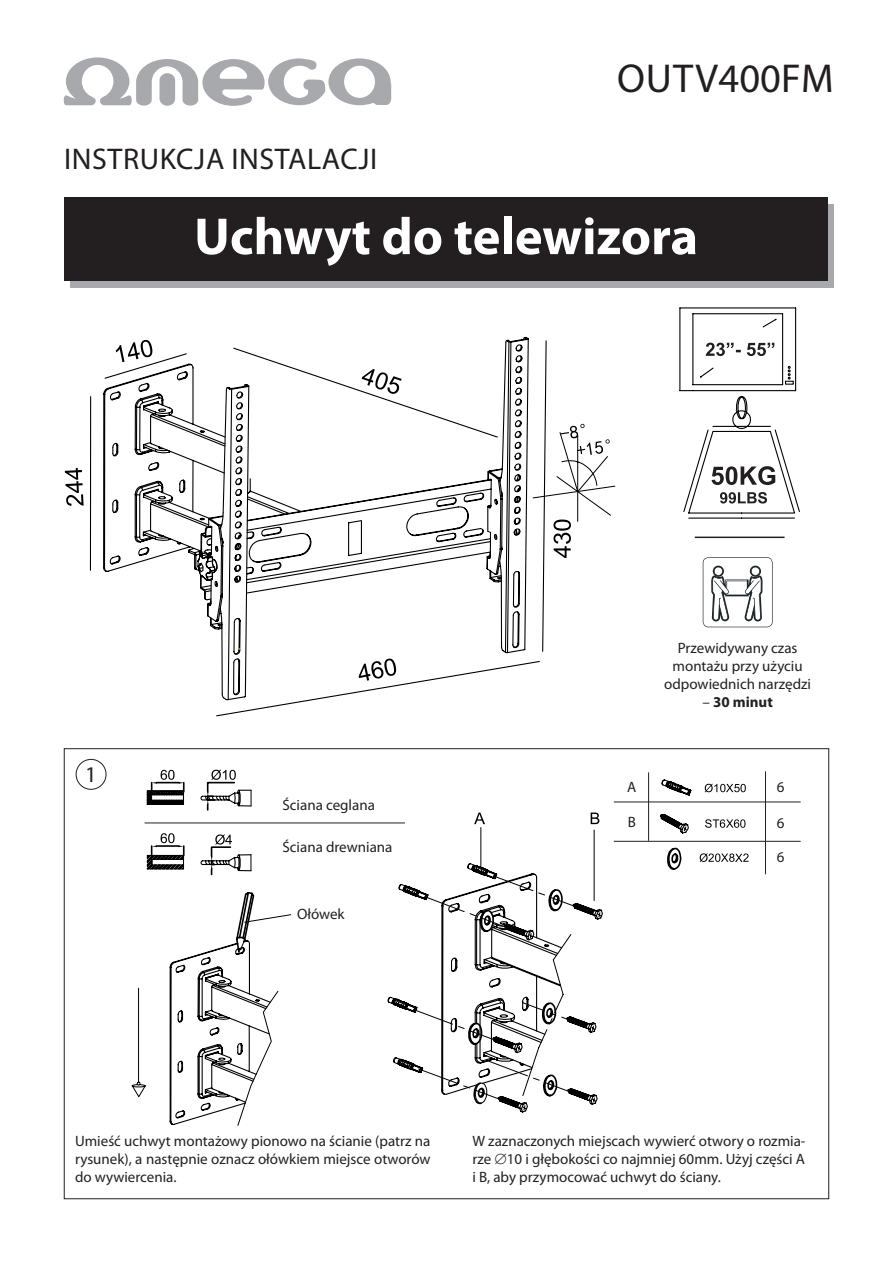
<style>
.page{position:relative;width:893px;height:1263px;background:#fff}
.page>*{position:absolute;margin:0;border:0;box-sizing:border-box;transform-origin:0 0}
.t1{font:700 52.5px "Myriad Pro";color:#fff}
.t2{font:40.5px "Myriad Pro";letter-spacing:.01em;color:#231f20}
.t3{font:30px "Myriad Pro";letter-spacing:.02em;color:#231f20}
.t4{font:22.5px "Myriad Pro";color:#231f20}
.manual_tekst{font:15px/18px "Myriad Pro";color:#231f20;text-align:justify}
.t5{font:700 15px "Myriad Pro";color:#231f20}
.s1{font-weight:400}
</style>
<div class="page">
<div style="left:70px;top:204px;width:764px;height:83px;background:#a8a9ad"></div>
<svg style="left:64px;top:57px;width:327px;height:49px"></svg>
<div style="left:160px;top:73px;width:15px;height:33px;background:#a8a9ad;border-radius:7px"></div>
<div style="left:65px;top:197px;width:763px;height:84px;background:#231f20"></div>
<hr style="left:695px;top:537px;width:89px;height:1px;background:#231f20">
<hr style="left:145px;top:822px;width:260px;height:1px;background:#231f20">
<div style="left:76px;top:759px;width:31px;height:31px;border:1px solid #231f20;border-radius:50%"></div>
<hr style="left:614px;top:801px;width:187px;height:1px;background:#231f20">
<hr style="left:648px;top:772px;width:1px;height:69px;background:#231f20">
<hr style="left:765px;top:771px;width:1px;height:103px;background:#231f20">
<svg style="left:679px;top:307px;width:121px;height:212px"></svg>
<svg style="left:302px;top:336px;width:224px;height:365px"></svg>
<svg style="left:221px;top:652px;width:26px;height:49px"></svg>
<svg style="left:115px;top:340px;width:432px;height:312px"></svg>
<svg style="left:532px;top:424px;width:84px;height:134px"></svg>
<svg style="left:65px;top:468px;width:19px;height:38px"></svg>
<svg style="left:116px;top:340px;width:36px;height:12px"></svg>
<svg style="left:89px;top:352px;width:274px;height:219px"></svg>
<svg style="left:660px;top:813px;width:29px;height:17px"></svg>
<svg style="left:146px;top:769px;width:106px;height:42px"></svg>
<svg style="left:705px;top:819px;width:40px;height:9px"></svg>
<svg style="left:661px;top:779px;width:85px;height:24px"></svg>
<svg style="left:474px;top:812px;width:11px;height:12px"></svg>
<svg style="left:591px;top:812px;width:8px;height:12px"></svg>
<svg style="left:480px;top:825px;width:208px;height:45px"></svg>
<svg style="left:146px;top:833px;width:457px;height:293px"></svg>
<svg style="left:700px;top:853px;width:49px;height:9px"></svg>
<hr style="left:614px;top:841px;width:187px;height:1px;background:#231f20">
<svg style="left:703px;top:557px;width:70px;height:70px"></svg>
<p class="t3" style="left:64px;top:141px;width:315px">INSTRUKCJA INSTALACJI</p>
<p class="t2" style="left:617px;top:53px;width:218px">OUTV400FM</p>
<p class="t1" style="left:194px;top:202px;width:506px">Uchwyt do telewizora</p>
<p class="t4" style="left:85px;top:761px;width:13px">1</p>
<p class="manual_tekst" style="left:282px;top:795px;width:94px">Ściana ceglana</p>
<p class="manual_tekst" style="left:282px;top:838px;width:112px">Ściana drewniana</p>
<p class="manual_tekst" style="left:297px;top:905px;width:49px">Ołówek</p>
<p class="manual_tekst" style="left:664px;top:639px;width:148px;text-align:center">Przewidywany czas montażu przy użyciu odpowiednich narzędzi</p>
<p class="t5" style="left:702px;top:693px;width:72px"><span class="s1">–</span> 30 minut</p>
<p class="manual_tekst" style="left:627px;top:778px;width:11px">A</p>
<p class="manual_tekst" style="left:628px;top:813px;width:10px">B</p>
<p class="manual_tekst" style="left:777px;top:778px;width:9px">6</p>
<p class="manual_tekst" style="left:777px;top:814px;width:9px">6</p>
<p class="manual_tekst" style="left:777px;top:848px;width:9px">6</p>
<p class="manual_tekst" style="left:75px;top:1131px;width:357px">Umieść uchwyt montażowy pionowo na ścianie (patrz na rysunek), a następnie oznacz ołówkiem miejsce otworów do wywiercenia.</p>
<p class="manual_tekst" style="left:472px;top:1131px;width:335px">W zaznaczonych miejscach wywierć otwory o rozmia&shy;rze ∅10 i głębokości co najmniej 60mm. Użyj części A i B, aby przymocować uchwyt do ściany.</p>
</div>
